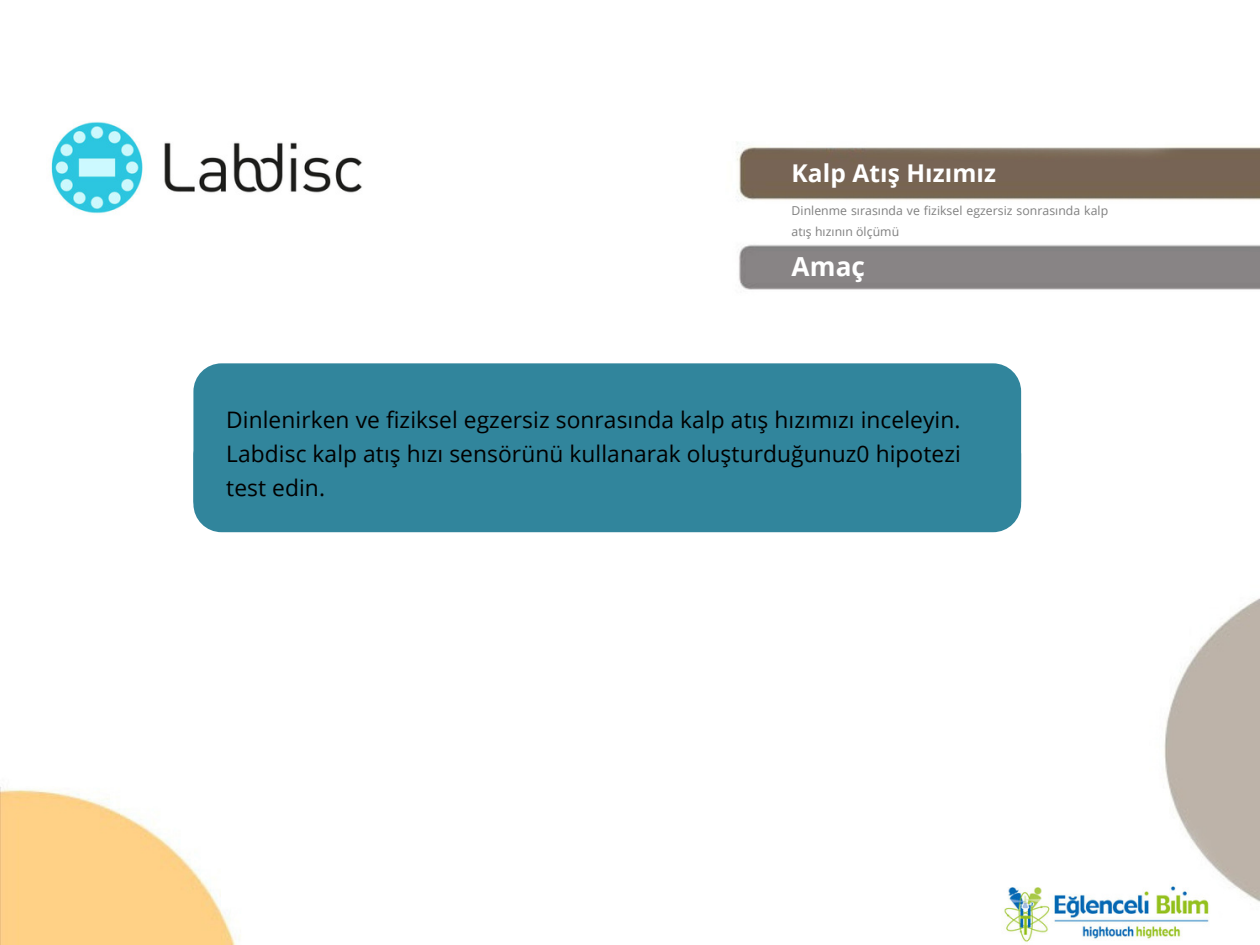
<style>
.page{position:relative;width:1260px;height:945px;background:#fff}
.page>*{position:absolute;margin:0;border:0;box-sizing:border-box;transform-origin:0 0}
.t1{font:700 26.25px "Open Sans";color:#fff}
.t2{font:700 24.5px "Open Sans";letter-spacing:.005em;color:#fff}
.t3{font:22.75px/34.1px "Open Sans";letter-spacing:.005em;color:#000;text-align:justify}
.t4{font:12.25px/21px "Open Sans";letter-spacing:.005em;color:#7f7f7f}
</style>
<div class="page">
<img style="left:0;top:122px;width:1260px;height:823px">
<div style="left:193px;top:363px;width:828px;height:169px;background:#31859c;border-radius:28px"></div>
<h1 class="t2" style="left:792px;top:156px;width:206px">Kalp Atış Hızımız</h1>
<p class="t4" style="left:792px;top:200px;width:318px">Dinlenme sırasında ve fiziksel egzersiz sonrasında kalp atış hızının ölçümü</p>
<p class="t1" style="left:792px;top:248px;width:75px">Amaç</p>
<h1 class="t3" style="left:226px;top:402px;width:736px">Dinlenirken ve fiziksel egzersiz sonrasında kalp atış hızımızı inceleyin.<br>Labdisc kalp atış hızı sensörünü kullanarak oluşturduğunuz0 hipotezi test edin.</h1>
</div>
